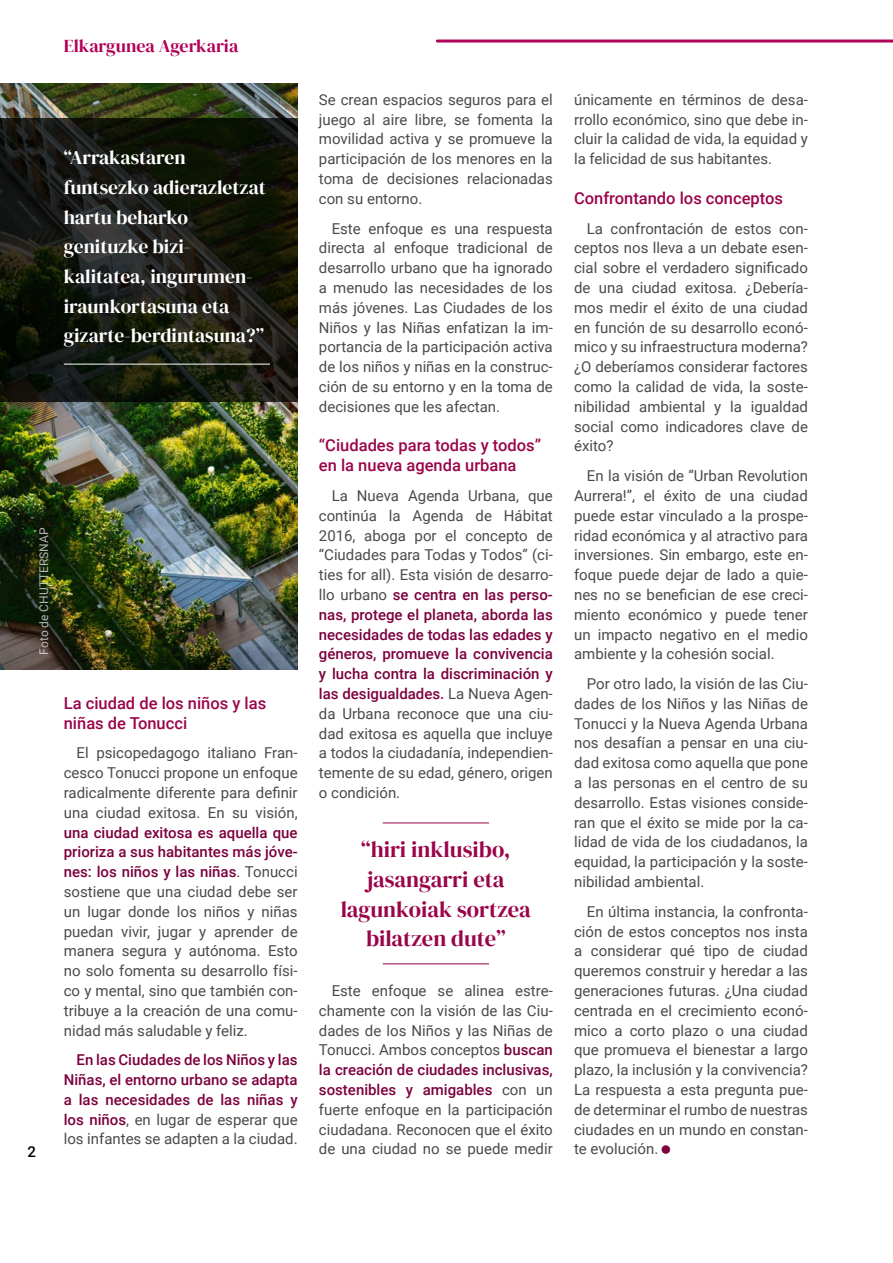
<style>
.page{position:relative;width:893px;height:1263px;background:#fff}
.page>*{position:absolute;margin:0;border:0;box-sizing:border-box;transform-origin:0 0}
.t1{font:22.5px/29.7px "DM Serif Display";color:#9a054a;text-align:center}
.t2{font:19.5px/29.7px "DM Serif Display";color:#fff}
.t3{font:18px "DM Serif Display";color:#b10058}
.t4{font:500 16.5px/19.8px "Roboto";color:#9a054a}
.t5{font:15px/19.8px "Roboto";color:#4a4a49;text-align:justify}
.t6{font:500 15px/19.8px "Roboto";color:#7c003e;text-align:justify}
.t7{font:500 15px "Roboto";color:#000}
.t8{font:12px "Roboto";color:#fff}
.s1{font-weight:500;color:#7c003e}
.s2{font-weight:400;color:#4a4a49}
</style>
<div class="page">
<hr style="left:892px;top:0;width:1px;height:1263px;background:#f6f6f6">
<hr style="left:383px;top:822px;width:106px;height:1px;background:#9a054a">
<hr style="left:383px;top:963px;width:106px;height:1px;background:#9a054a">
<img style="left:0;top:84px;width:298px;height:585px">
<hr style="left:437px;top:40px;width:456px;height:3px;background:#b10058">
<svg style="left:0;top:118px;width:298px;height:284px;background:#171a11"></svg>
<hr style="left:64px;top:364px;width:206px;height:1px;background:#fff">
<p class="t3" style="left:64px;top:35px;width:176px">Elkargunea Agerkaria</p>
<h2 class="t2" style="left:64px;top:143px;width:204px">“Arrakastaren funtsezko adierazletzat hartu beharko genituzke bizi&shy;kalitatea, ingurumen&shy;iraunkortasuna eta gizarte-berdintasuna?”</h2>
<p class="t8" style="left:35px;top:655px;width:129px;rotate:-90deg">Foto de CHUTTERSNAP</p>
<p class="t7" style="left:28px;top:1141px;width:10px">2</p>
<p class="t4" style="left:64px;top:692px;width:204px">La ciudad de los niños y las niñas de Tonucci</p>
<p class="t5" style="left:64px;top:742px;width:235px;text-indent:13px">El psicopedagogo italiano Fran&shy;cesco Tonucci propone un enfoque radicalmente diferente para definir una ciudad exitosa. En su visión,</p>
<p class="t5" style="left:64px;top:822px;width:235px"><span class="s1">una ciudad exitosa es aquella que prioriza a sus habitantes más jóve&shy;nes: los niños y las niñas</span>. Tonucci sostiene que una ciudad debe ser un lugar donde los niños y niñas puedan vivir, jugar y aprender de manera segura y autónoma. Esto no solo fomenta su desarrollo físi&shy;co y mental, sino que también con&shy;tribuye a la creación de una comu&shy;nidad más saludable y feliz.</p>
<p class="t6" style="left:64px;top:1049px;width:235px;text-indent:13px">En las Ciudades de los Niños y las Niñas, el entorno urbano se adapta a las necesidades de las niñas y los niños<span class="s2">, en lugar de esperar que los infantes se adapten a la ciudad.</span></p>
<p class="t5" style="left:319px;top:89px;width:235px">Se crean espacios seguros para el juego al aire libre, se fomenta la movilidad activa y se promueve la participación de los menores en la toma de decisiones relacionadas con su entorno.</p>
<p class="t5" style="left:319px;top:218px;width:235px;text-indent:13px">Este enfoque es una respuesta directa al enfoque tradicional de desarrollo urbano que ha ignorado a menudo las necesidades de los más jóvenes. Las Ciudades de los Niños y las Niñas enfatizan la im&shy;portancia de la participación activa de los niños y niñas en la construc&shy;ción de su entorno y en la toma de decisiones que les afectan.</p>
<p class="t4" style="left:319px;top:435px;width:224px">“Ciudades para todas y todos” en la nueva agenda urbana</p>
<p class="t5" style="left:319px;top:485px;width:235px;text-indent:13px">La Nueva Agenda Urbana, que continúa la Agenda de Hábitat 2016, aboga por el concepto de “Ciudades para Todas y Todos” (ci&shy;ties for all). Esta visión de desarro&shy;llo urbano <span class="s1">se centra en las perso&shy;nas, protege el planeta, aborda las necesidades de todas las edades y géneros, promueve la convivencia y lucha contra la discriminación y las desigualdades.</span> La Nueva Agen&shy;da Urbana reconoce que una ciu&shy;dad exitosa es aquella que incluye a todos la ciudadanía, independien&shy;temente de su edad, género, origen o condición.</p>
<h1 class="t1" style="left:341px;top:835px;width:192px">“hiri inklusibo, jasangarri eta lagunkoiak sortzea bilatzen dute”</h1>
<p class="t5" style="left:319px;top:980px;width:235px;text-indent:13px">Este enfoque se alinea estre&shy;chamente con la visión de las Ciu&shy;dades de los Niños y las Niñas de Tonucci. Ambos conceptos <span class="s1">buscan la creación de ciudades inclusivas, sostenibles y amigables</span> con un fuerte enfoque en la participación ciudadana. Reconocen que el éxito de una ciudad no se puede medir</p>
<p class="t5" style="left:574px;top:89px;width:235px">únicamente en términos de desa&shy;rrollo económico, sino que debe in&shy;cluir la calidad de vida, la equidad y la felicidad de sus habitantes.</p>
<p class="t4" style="left:574px;top:187px;width:211px">Confrontando los conceptos</p>
<p class="t5" style="left:574px;top:218px;width:235px;text-indent:13px">La confrontación de estos con&shy;ceptos nos lleva a un debate esen&shy;cial sobre el verdadero significado de una ciudad exitosa. ¿Debería&shy;mos medir el éxito de una ciudad en función de su desarrollo econó&shy;mico y su infraestructura moderna? ¿O deberíamos considerar factores como la calidad de vida, la soste&shy;nibilidad ambiental y la igualdad social como indicadores clave de éxito?</p>
<p class="t5" style="left:574px;top:465px;width:235px;text-indent:13px">En la visión de “Urban Revolution Aurrera!”, el éxito de una ciudad puede estar vinculado a la prospe&shy;ridad económica y al atractivo para inversiones. Sin embargo, este en&shy;foque puede dejar de lado a quie&shy;nes no se benefician de ese creci&shy;miento económico y puede tener un impacto negativo en el medio ambiente y la cohesión social.</p>
<p class="t5" style="left:574px;top:673px;width:235px;text-indent:13px">Por otro lado, la visión de las Ciu&shy;dades de los Niños y las Niñas de Tonucci y la Nueva Agenda Urbana nos desafían a pensar en una ciu&shy;dad exitosa como aquella que pone a las personas en el centro de su desarrollo. Estas visiones conside&shy;ran que el éxito se mide por la ca&shy;lidad de vida de los ciudadanos, la equidad, la participación y la soste&shy;nibilidad ambiental.</p>
<p class="t5" style="left:574px;top:901px;width:235px;text-indent:13px">En última instancia, la confronta&shy;ción de estos conceptos nos insta a considerar qué tipo de ciudad queremos construir y heredar a las generaciones futuras. ¿Una ciudad centrada en el crecimiento econó&shy;mico a corto plazo o una ciudad que promueva el bienestar a largo plazo, la inclusión y la convivencia?<br>La respuesta a esta pregunta pue&shy;de determinar el rumbo de nuestras ciudades en un mundo en constan&shy;te evolución.</p>
</div>
